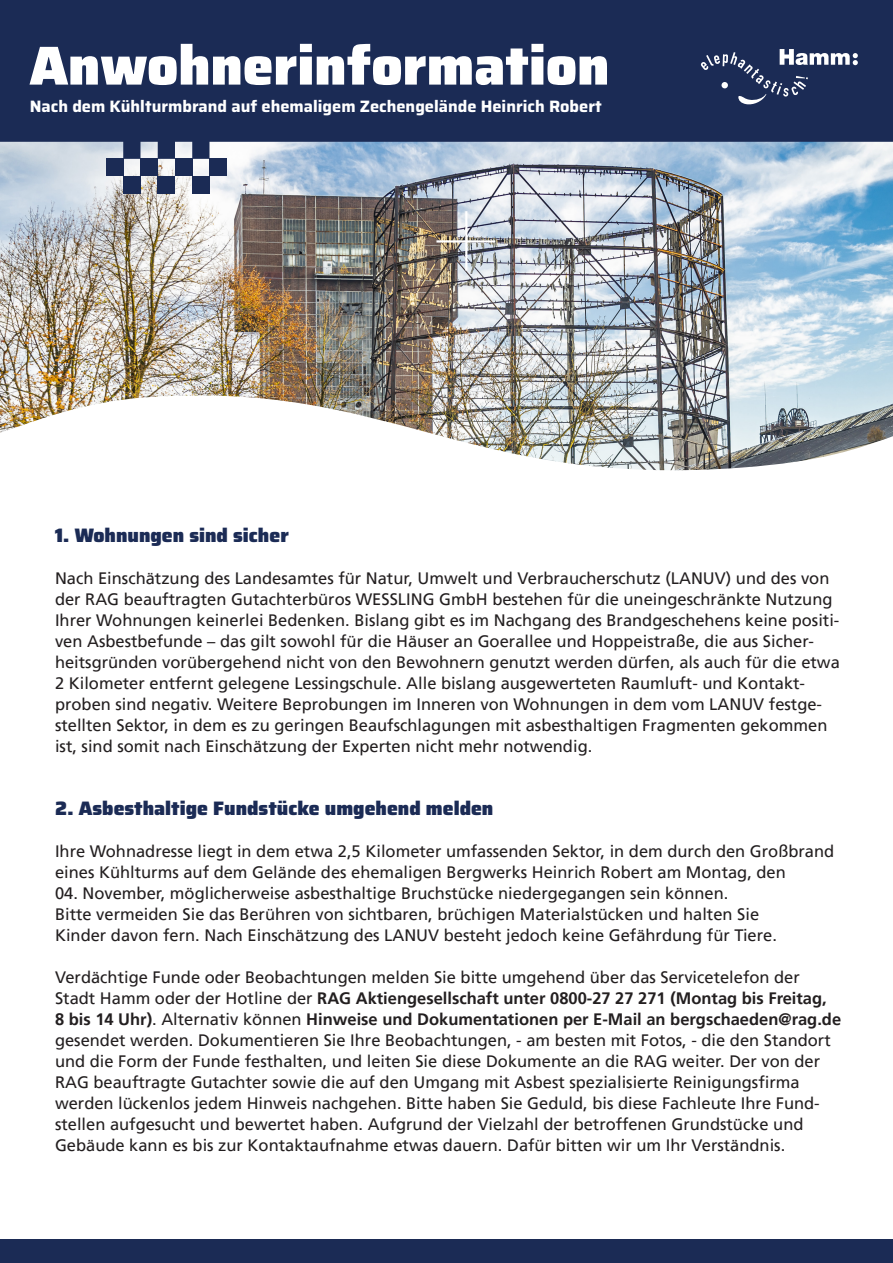
<style>
.page{position:relative;width:893px;height:1263px;background:#fff}
.page>*{position:absolute;margin:0;border:0;box-sizing:border-box;transform-origin:0 0}
.t1{font:900 54.9px "Saira";color:#fff}
.t2{font:900 19.5px "Saira";color:#1b2b55}
.t3{font:16.5px/21px "Frutiger LT Pro";color:#231f20}
.t4{font:700 16.5px "Saira";color:#fff}
.t5{font:7.5px "Saira";color:#fff}
.s1{font-weight:700}
</style>
<div class="page">
<img style="left:0;top:159px;width:893px;height:236px">
<img style="left:0;top:395px;width:893px;height:76px">
<div style="left:0;top:1239px;width:893px;height:24px;background:#1b2b55"></div>
<hr style="left:465px;top:211px;width:2px;height:60px;background:#fff">
<hr style="left:436px;top:240px;width:59px;height:3px;background:#fff">
<svg style="left:0;top:0;width:893px;height:159px;background:#2c3d64"></svg>
<div style="left:175px;top:159px;width:17px;height:17px;background:#1b2b55"></div>
<div style="left:209px;top:159px;width:18px;height:17px;background:#1b2b55"></div>
<div style="left:140px;top:159px;width:18px;height:17px;background:#1b2b55"></div>
<div style="left:192px;top:176px;width:17px;height:17px;background:#1b2b55"></div>
<div style="left:158px;top:176px;width:17px;height:17px;background:#1b2b55"></div>
<div style="left:123px;top:176px;width:17px;height:17px;background:#1b2b55"></div>
<div style="left:106px;top:159px;width:17px;height:17px;background:#1b2b55"></div>
<svg style="left:701px;top:49px;width:157px;height:56px;background:#3a486c"></svg>
<h1 class="t1" style="left:30px;top:22px;width:581px">Anwohnerinformation</h1>
<p class="t4" style="left:30px;top:93px;width:573px">Nach dem Kühlturmbrand auf ehemaligem Zechengelände Heinrich Robert</p>
<p class="t5" style="left:4px;top:456px;width:88px;rotate:-90deg">Foto: Andreas G.-Mantler</p>
<p class="t2" style="left:55px;top:520px;width:235px">1. Wohnungen sind sicher</p>
<p class="t3" style="left:55px;top:568px;width:786px">Nach Einschätzung des Landesamtes für Natur, Umwelt und Verbraucherschutz (LANUV) und des von der RAG beauftragten Gutachterbüros WESSLING GmbH bestehen für die uneingeschränkte Nutzung Ihrer Wohnungen keinerlei Bedenken. Bislang gibt es im Nachgang des Brandgeschehens keine positi&shy;ven Asbestbefunde – das gilt sowohl für die Häuser an Goerallee und Hoppeistraße, die aus Sicher&shy;heitsgründen vorübergehend nicht von den Bewohnern genutzt werden dürfen, als auch für die etwa 2 Kilometer entfernt gelegene Lessingschule. Alle bislang ausgewerteten Raumluft- und Kontakt&shy;proben sind negativ. Weitere Beprobungen im Inneren von Wohnungen in dem vom LANUV festge&shy;stellten Sektor, in dem es zu geringen Beaufschlagungen mit asbesthaltigen Fragmenten gekommen ist, sind somit nach Einschätzung der Experten nicht mehr notwendig.</p>
<p class="t2" style="left:55px;top:793px;width:440px">2. Asbesthaltige Fundstücke umgehend melden</p>
<p class="t3" style="left:55px;top:841px;width:781px">Ihre Wohnadresse liegt in dem etwa 2,5 Kilometer umfassenden Sektor, in dem durch den Großbrand eines Kühlturms auf dem Gelände des ehemaligen Bergwerks Heinrich Robert am Montag, den</p>
<p class="t3" style="left:55px;top:883px;width:723px">04. November, möglicherweise asbesthaltige Bruchstücke niedergegangen sein können.<br>Bitte vermeiden Sie das Berühren von sichtbaren, brüchigen Materialstücken und halten Sie<br>Kinder davon fern. Nach Einschätzung des LANUV besteht jedoch keine Gefährdung für Tiere.</p>
<p class="t3" style="left:55px;top:967px;width:788px">Verdächtige Funde oder Beobachtungen melden Sie bitte umgehend über das Servicetelefon der Stadt Hamm oder der Hotline der <span class="s1">RAG Aktiengesellschaft unter 0800-27 27 271 (Montag bis Freitag,<br>8 bis 14 Uhr)</span>. Alternativ können <span class="s1">Hinweise und Dokumentationen per E-Mail an bergschaeden@rag.de </span>gesendet werden. Dokumentieren Sie Ihre Beobachtungen, - am besten mit Fotos, - die den Standort und die Form der Funde festhalten, und leiten Sie diese Dokumente an die RAG weiter. Der von der RAG beauftragte Gutachter sowie die auf den Umgang mit Asbest spezialisierte Reinigungsfirma werden lückenlos jedem Hinweis nachgehen. Bitte haben Sie Geduld, bis diese Fachleute Ihre Fund&shy;stellen aufgesucht und bewertet haben. Aufgrund der Vielzahl der betroffenen Grundstücke und Gebäude kann es bis zur Kontaktaufnahme etwas dauern. Dafür bitten wir um Ihr Verständnis.</p>
</div>
